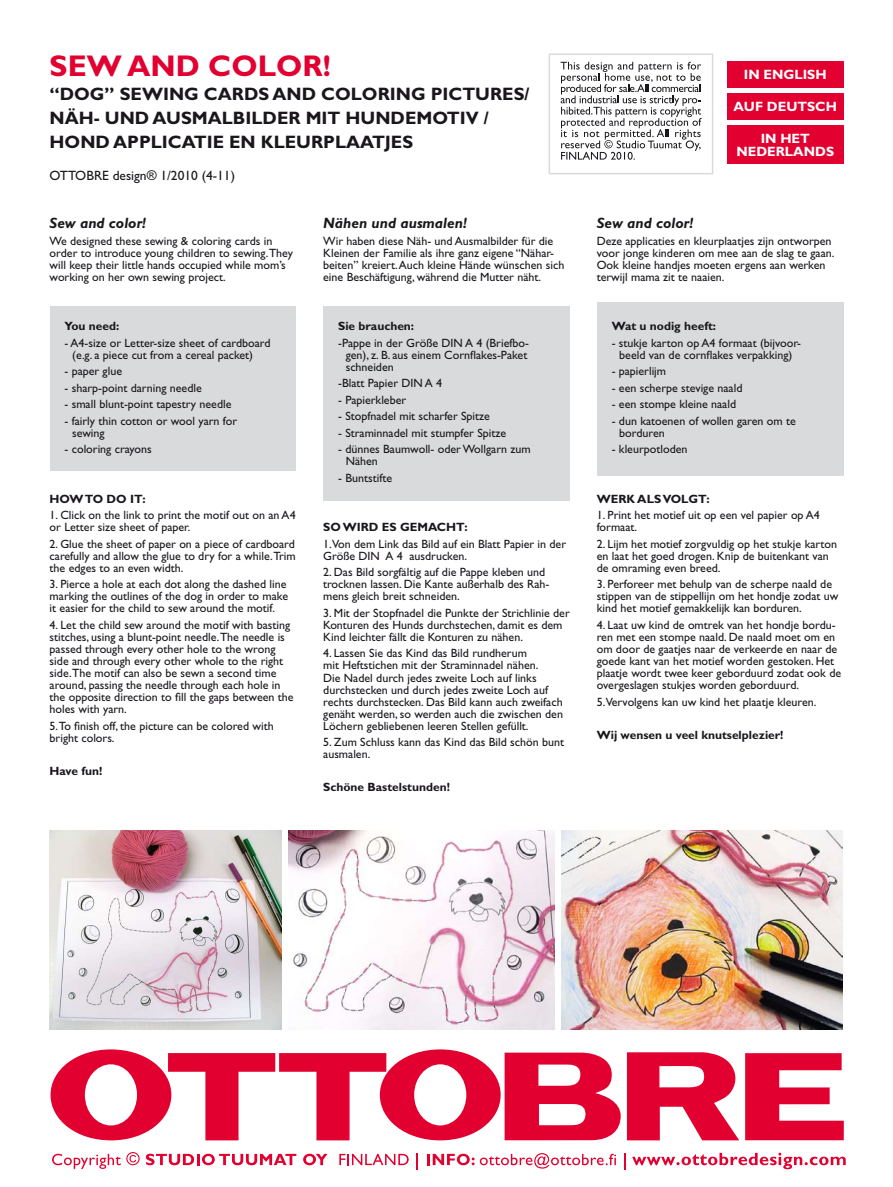
<style>
.page{position:relative;width:893px;height:1187px;background:#fff}
.page>*{position:absolute;margin:0;border:0;box-sizing:border-box;transform-origin:0 0}
.t1{font:700 30px "Gill Sans";color:#e20030}
.t2{font:700 18px/24px "Gill Sans";color:#1a171c}
.t3{font:italic 700 15px "Gill Sans";color:#1a171c}
.t4{font:700 13.5px/12.8px "Gill Sans";color:#fff;text-align:center}
.t5{font:13.5px "Gill Sans";color:#1a171c}
.t6{font:12px/12px "Gill Sans";color:#1a171c}
.t7{font:700 12px "Gill Sans";color:#1a171c}
</style>
<div class="page">
<svg style="left:51px;top:1049px;width:793px;height:91px;fill:#e20030"></svg>
<svg style="left:52px;top:1152px;width:88px;height:16px"></svg>
<svg style="left:146px;top:1153px;width:150px;height:12px"></svg>
<svg style="left:303px;top:1153px;width:24px;height:12px"></svg>
<svg style="left:339px;top:1153px;width:70px;height:11px"></svg>
<svg style="left:416px;top:1153px;width:2px;height:16px"></svg>
<svg style="left:427px;top:1153px;width:189px;height:15px"></svg>
<svg style="left:624px;top:1153px;width:1px;height:16px"></svg>
<svg style="left:632px;top:1152px;width:214px;height:17px"></svg>
<img style="left:288px;top:830px;width:266px;height:199px">
<img style="left:561px;top:830px;width:282px;height:199px">
<img style="left:50px;top:830px;width:231px;height:199px">
<div style="left:597px;top:302px;width:246px;height:173px;background:#d9dadb"></div>
<div style="left:727px;top:61px;width:116px;height:27px;background:#e20030"></div>
<div style="left:727px;top:125px;width:116px;height:39px;background:#e20030"></div>
<div style="left:727px;top:93px;width:116px;height:27px;background:#e20030"></div>
<svg style="left:561px;top:62px;width:141px;height:98px"></svg>
<div style="left:549px;top:53px;width:164px;height:121px;border:2px solid #d9dadb"></div>
<div style="left:50px;top:305px;width:246px;height:165px;background:#d9dadb"></div>
<div style="left:323px;top:306px;width:247px;height:195px;background:#d9dadb"></div>
<h1 class="t1" style="left:50px;top:48px;width:283px">SEW AND COLOR!</h1>
<h2 class="t2" style="left:50px;top:82px;width:481px">“DOG” SEWING CARDS AND COLORING PICTURES/<br>NÄH- UND AUSMALBILDER MIT HUNDEMOTIV /<br>HOND APPLICATIE EN KLEURPLAATJES</h2>
<p class="t5" style="left:50px;top:167px;width:187px">OTTOBRE design® 1/2010 (4-11)</p>
<p class="t3" style="left:50px;top:214px;width:98px">Sew and color!</p>
<p class="t6" style="left:50px;top:235px;width:245px">We designed these sewing &amp; coloring cards in order to introduce young children to sewing.They will keep their little hands occupied while mom’s working on her own sewing project.</p>
<p class="t7" style="left:65px;top:319px;width:56px">YOU NEED:</p>
<p class="t6" style="left:72px;top:337px;width:200px;text-indent:-8px">- A4-size or Letter-size sheet of cardboard (e.g. a piece cut from a cereal packet)</p>
<p class="t6" style="left:65px;top:365px;width:59px">- paper glue</p>
<p class="t6" style="left:65px;top:382px;width:139px">- sharp-point darning needle</p>
<p class="t6" style="left:65px;top:398px;width:168px">- small blunt-point tapestry needle</p>
<p class="t6" style="left:72px;top:415px;width:167px;text-indent:-8px">- fairly thin cotton or wool yarn for sewing</p>
<p class="t6" style="left:65px;top:443px;width:89px">- coloring crayons</p>
<p class="t7" style="left:50px;top:491px;width:97px">H OW TO DO IT:</p>
<p class="t6" style="left:50px;top:509px;width:247px">1. Click on the link to print the motif out on an A4 or Letter size sheet of paper.</p>
<p class="t6" style="left:50px;top:538px;width:248px;text-align:justify">2. Glue the sheet of paper on a piece of cardboard carefully and allow the glue to dry for a while.Trim the edges to an even width.</p>
<p class="t6" style="left:50px;top:578px;width:240px">3. Pierce a hole at each dot along the dashed line marking the outlines of the dog in order to make it easier for the child to sew around the motif.</p>
<p class="t6" style="left:50px;top:619px;width:245px">4. Let the child sew around the motif with basting stitches, using a blunt-point needle.The needle is passed through every other hole to the wrong side and through every other whole to the right side.The motif can also be sewn a second time around, passing the needle through each hole in the opposite direction to fill the gaps between the holes with yarn.</p>
<p class="t6" style="left:50px;top:719px;width:226px">5.To finish off, the picture can be colored with bright colors.</p>
<p class="t7" style="left:50px;top:763px;width:54px">H AVE FUN!</p>
<p class="t3" style="left:323px;top:214px;width:145px">Nähen und ausmalen!</p>
<p class="t6" style="left:323px;top:235px;width:243px">Wir haben diese Näh- und Ausmalbilder für die Kleinen der Familie als ihre ganz eigene “Nähar&shy;beiten” kreiert. Auch kleine Hände wünschen sich eine Beschäftigung, während die Mutter näht.</p>
<p class="t7" style="left:338px;top:319px;width:78px">SIE BRAUCHEN:</p>
<p class="t6" style="left:346px;top:337px;width:185px;text-indent:-8px">-Pappe in der Größe DIN A 4 (Briefbo&shy;gen), z. B. aus einem Cornflakes-Paket schneiden</p>
<p class="t6" style="left:338px;top:377px;width:106px">-Blatt Papier DIN A 4</p>
<p class="t6" style="left:338px;top:394px;width:70px">- Papierkleber</p>
<p class="t6" style="left:338px;top:410px;width:153px">- Stopfnadel mit scharfer Spitze</p>
<p class="t6" style="left:338px;top:427px;width:170px">- Straminnadel mit stumpfer Spitze</p>
<p class="t6" style="left:346px;top:443px;width:187px;text-indent:-8px">- dünnes Baumwoll- oder Wollgarn zum<br>Nähen</p>
<p class="t6" style="left:338px;top:472px;width:55px">- Buntstifte</p>
<p class="t7" style="left:323px;top:520px;width:146px">SO WIRD ES GEMACHT:</p>
<p class="t6" style="left:323px;top:538px;width:244px">1.Von dem Link das Bild auf ein Blatt Papier in der<br>Größe DIN A 4 ausdrucken.</p>
<p class="t6" style="left:323px;top:566px;width:228px">2. Das Bild sorgfältig auf die Pappe kleben und trocknen lassen. Die Kante außerhalb des Rah&shy;mens gleich breit schneiden.</p>
<p class="t6" style="left:323px;top:607px;width:248px">3. Mit der Stopfnadel die Punkte der Strichlinie der<br>Konturen des Hunds durchstechen, damit es dem<br>Kind leichter fällt die Konturen zu nähen.</p>
<p class="t6" style="left:323px;top:647px;width:241px">4. Lassen Sie das Kind das Bild rundherum<br>mit Heftstichen mit der Straminnadel nähen.<br>Die Nadel durch jedes zweite Loch auf links durchstecken und durch jedes zweite Loch auf rechts durchstecken. Das Bild kann auch zweifach genäht werden, so werden auch die zwischen den Löchern gebliebenen leeren Stellen gefüllt.</p>
<p class="t6" style="left:323px;top:736px;width:242px">5. Zum Schluss kann das Kind das Bild schön bunt ausmalen.</p>
<p class="t7" style="left:323px;top:779px;width:128px">SCHÖNE BASTELSTUNDEN!</p>
<p class="t4" style="left:744px;top:68px;width:84px">IN ENGLISH</p>
<p class="t4" style="left:734px;top:100px;width:105px">AUF DEUTSCH</p>
<p class="t4" style="left:736px;top:132px;width:97px">IN HET<br>NEDERLANDS</p>
<p class="t3" style="left:597px;top:214px;width:98px">Sew and color!</p>
<p class="t6" style="left:597px;top:235px;width:239px">Deze applicaties en kleurplaatjes zijn ontworpen voor jonge kinderen om mee aan de slag te gaan.<br>Ook kleine handjes moeten ergens aan werken terwijl mama zit te naaien.</p>
<p class="t7" style="left:612px;top:319px;width:106px">WAT U NODIG HEEFT:</p>
<p class="t6" style="left:612px;top:337px;width:191px;text-align:center">- stukje karton op A4 formaat (bijvoor&shy;beeld van de cornflakes verpakking)</p>
<p class="t6" style="left:612px;top:365px;width:56px">- papierlijm</p>
<p class="t6" style="left:612px;top:382px;width:132px">- een scherpe stevige naald</p>
<p class="t6" style="left:612px;top:398px;width:126px">- een stompe kleine naald</p>
<p class="t6" style="left:619px;top:415px;width:178px;text-indent:-8px">- dun katoenen of wollen garen om te borduren</p>
<p class="t6" style="left:612px;top:443px;width:77px">- kleurpotloden</p>
<p class="t7" style="left:597px;top:491px;width:115px">WERK ALS VOLGT:</p>
<p class="t6" style="left:597px;top:509px;width:224px">1. Print het motief uit op een vel papier op A4 formaat.</p>
<p class="t6" style="left:597px;top:538px;width:242px">2. Lijm het motief zorgvuldig op het stukje karton en laat het goed drogen. Knip de buitenkant van de omraming even breed.</p>
<p class="t6" style="left:597px;top:578px;width:243px">3. Perforeer met behulp van de scherpe naald de stippen van de stippellijn om het hondje zodat uw kind het motief gemakkelijk kan borduren.</p>
<p class="t6" style="left:597px;top:619px;width:246px">4. Laat uw kind de omtrek van het hondje bordu&shy;ren met een stompe naald. De naald moet om en om door de gaatjes naar de verkeerde en naar de goede kant van het motief worden gestoken. Het plaatje wordt twee keer geborduurd zodat ook de overgeslagen stukjes worden geborduurd.</p>
<p class="t6" style="left:597px;top:695px;width:221px">5.Vervolgens kan uw kind het plaatje kleuren.</p>
<p class="t7" style="left:597px;top:727px;width:188px">WIJ WENSEN U VEEL KNUTSELPLEZIER!</p>
</div>
